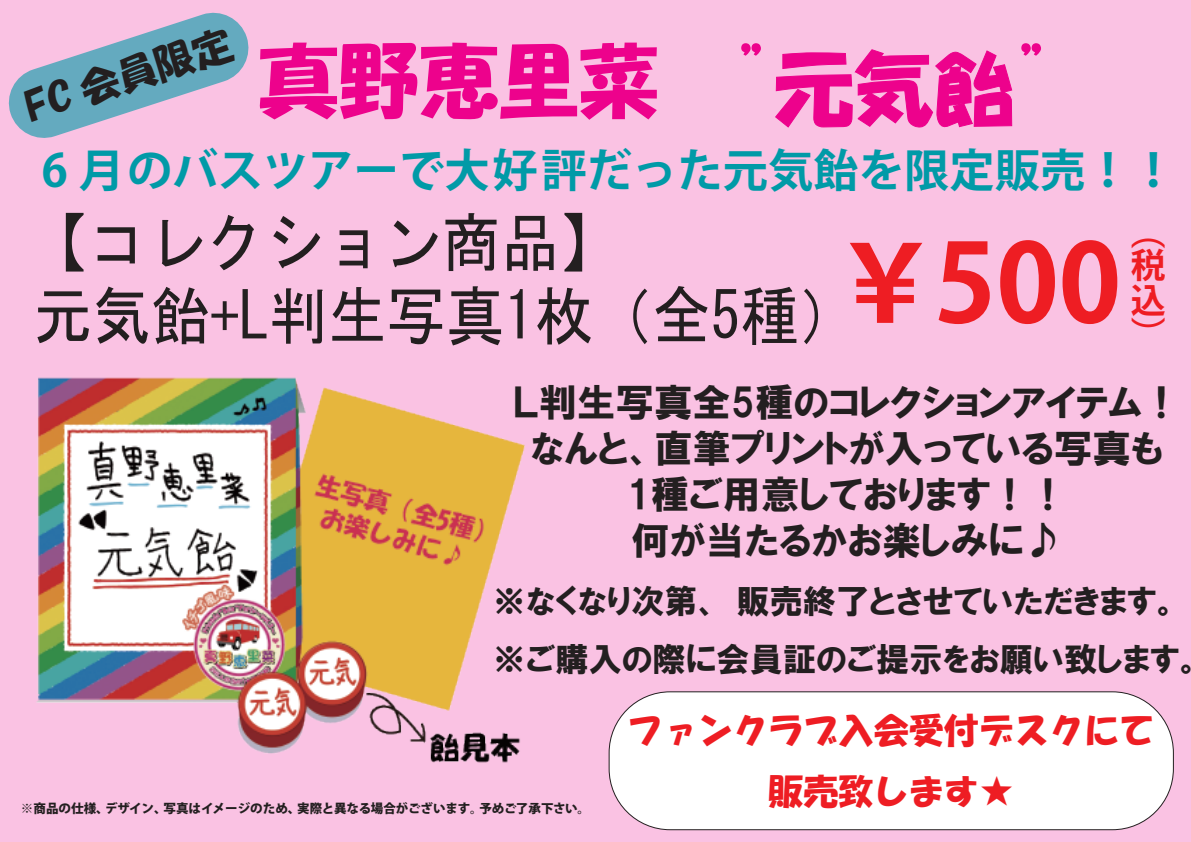
<style>
.page{position:relative;width:1191px;height:842px;background:#fac2e3}
.page>*{position:absolute;margin:0;border:0;box-sizing:border-box;transform-origin:0 0}
.t1{font:80px "HGS Soei Kakupoptai";color:#ed028c}
.t2{font:80px "HG Soei Kakupoptai";color:#ed028c}
.t3{font:64.8px/73.4px "Koz Go Std Bold 90 ms RKSJ H";color:#231f20;scale:.91 1}
.t4{font:700 45.3px "Koz Go Pro";color:#009aa7}
.t5{font:39.4px "HGS Soei Kakupoptai";color:#231f20}
.t6{font:38.4px/46.1px "HGP Soei Kakugothic UB";color:#231f20;text-align:center}
.t7{font:35.1px/61.4px "HGS Soei Kakupoptai";color:#ee1d23;text-align:center}
.t8{font:700 34.5px/34px "Koz Go Pro";color:#ee1d23;text-align:justify}
.t9{font:33.2px/58.1px "HGP Soei Kakugothic UB";color:#231f20}
.t10{font:800 12.5px "Koz Go Pro";color:#231f20}
</style>
<div class="page">
<img style="left:36px;top:377px;width:489px;height:386px">
<svg style="left:775px;top:49px;width:238px;height:79px"></svg>
<svg style="left:9px;top:13px;width:239px;height:125px"></svg>
<div style="left:609px;top:692px;width:564px;height:138px;background:#fff;border-radius:61px"></div>
<div style="left:608px;top:691px;width:565px;height:139px;border:1px solid #231f20;border-radius:61px"></div>
<p class="t5" style="left:20px;top:90px;width:216px;rotate:-18deg">FC 会員限定</p>
<h1 class="t1" style="left:259px;top:40px;width:841px">真野恵里菜　”　　　”</h1>
<h1 class="t2" style="left:774px;top:48px;width:321px">元気飴　</h1>
<p class="t4" style="left:42px;top:141px;width:1135px">6 月のバスツアーで大好評だった元気飴を限定販売！！</p>
<h2 class="t3" style="left:29px;top:205px;width:1201px">【コレクション商品】<br>元気飴+L判生写真1枚（全5種）<sup>￥500</sup></h2>
<p class="t8" style="left:1130px;top:218px;width:36px">（税込）</p>
<p class="t6" style="left:513px;top:379px;width:669px">Ｌ判生写真全5種のコレクションアイテム！なんと、直筆プリントが入っている写真も<br>1種ご用意しております！！<br>何が当たるかお楽しみに♪</p>
<p class="t9" style="left:493px;top:572px;width:710px">※なくなり次第、販売終了とさせていただきます。※ご購入の際に会員証のご提示をお願い致します。</p>
<p class="t10" style="left:21px;top:800px;width:570px">※商品の仕様、デザイン、写真はイメージのため、実際と異なる場合がございます。予めご了承下さい。</p>
<p class="t7" style="left:628px;top:699px;width:528px">ファンクラブ入会受付デスクにて販売致します★</p>
</div>
